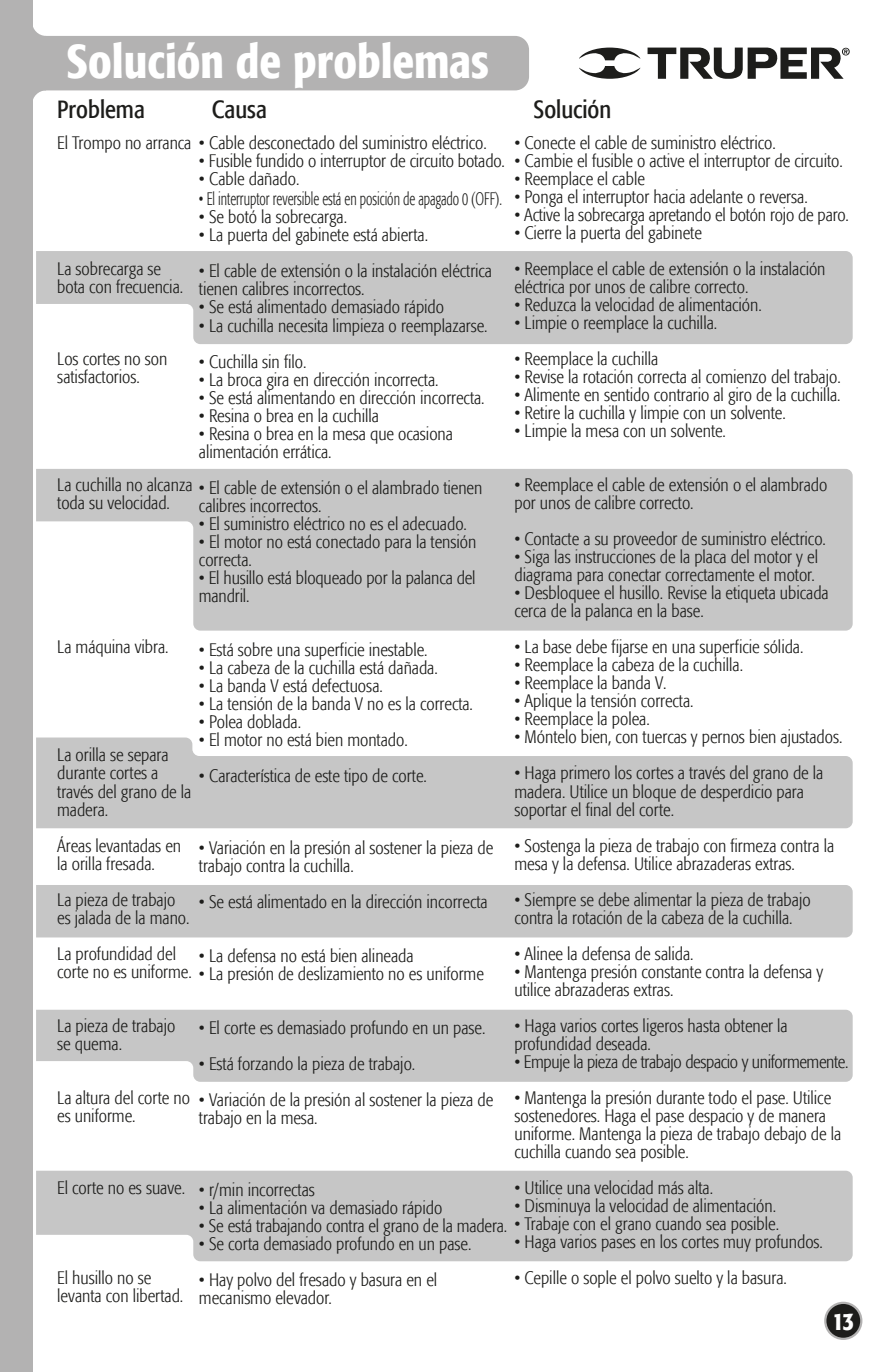
<style>
.page{position:relative;width:893px;height:1372px;background:#fff}
.page>*{position:absolute;margin:0;border:0;box-sizing:border-box;transform-origin:0 0}
.t1{font:500 condensed 47.25px "Formata";color:#fff}
.t2{font:condensed 24.75px "Formata";color:#1d1d1b}
.t3{font:500 condensed 24.75px "Formata";color:#fff}
.t4{font:300 condensed 18px/18px "Formata";color:#1d1d1b}
.t5{font:300 condensed 18px "Formata";color:#1d1d1b;scale:.77 1}
.t6{font:300 condensed 18px "Formata";letter-spacing:-.02em;color:#1d1d1b}
</style>
<div class="page">
<svg style="left:36px;top:251px;width:817px;height:93px;background:#cacaca"></svg>
<div style="left:36px;top:885px;width:817px;height:52px;background:#c6c6c6"></div>
<svg style="left:36px;top:737px;width:817px;height:91px;fill:#c6c6c6"></svg>
<div style="left:36px;top:1170px;width:817px;height:91px;background:#c6c6c6"></div>
<div style="left:36px;top:1009px;width:817px;height:72px;background:#c6c6c6"></div>
<svg style="left:36px;top:469px;width:817px;height:161px;background:#cdcdcd"></svg>
<div style="left:0;top:0;width:32px;height:1371px;background:#b3b2b2"></div>
<div style="left:32px;top:36px;width:497px;height:54px;background:#b3b2b2;border-radius:14px"></div>
<svg style="left:32px;top:22px;width:14px;height:82px"></svg>
<svg style="left:579px;top:48px;width:271px;height:31px"></svg>
<div style="left:825px;top:1302px;width:36px;height:36px;background:#1d1d1b;border-radius:50%"></div>
<div style="left:824px;top:1301px;width:38px;height:38px;border:2px solid #b3b2b2;border-radius:50%"></div>
<h1 class="t1" style="left:67px;top:32px;width:424px">Solución de problemas</h1>
<h2 class="t2" style="left:57px;top:95px;width:89px">Problema</h2>
<h2 class="t2" style="left:212px;top:95px;width:57px">Causa</h2>
<h2 class="t2" style="left:533px;top:95px;width:79px">Solución</h2>
<p class="t4" style="left:57px;top:134px;width:431px">El Trompo no arranca • Cable desconectado del suministro eléctrico.</p>
<p class="t4" style="left:199px;top:152px;width:308px">• Fusible fundido o interruptor de circuito botado.</p>
<p class="t4" style="left:199px;top:170px;width:102px">• Cable dañado.</p>
<p class="t5" style="left:199px;top:189px;width:395px">• El interruptor reversible está en posición de apagado 0 (OFF).</p>
<p class="t4" style="left:199px;top:208px;width:150px">• Se botó la sobrecarga.</p>
<p class="t4" style="left:199px;top:226px;width:231px">• La puerta del gabinete está abierta.</p>
<p class="t4" style="left:199px;top:262px;width:295px">• El cable de extensión o la instalación eléctrica tienen calibres incorrectos.</p>
<p class="t4" style="left:199px;top:298px;width:247px">• Se está alimentado demasiado rápido</p>
<p class="t4" style="left:199px;top:316px;width:290px">• La cuchilla necesita limpieza o reemplazarse.</p>
<p class="t4" style="left:199px;top:352px;width:109px">• Cuchilla sin filo.</p>
<p class="t4" style="left:199px;top:370px;width:241px">• La broca gira en dirección incorrecta.</p>
<p class="t4" style="left:199px;top:388px;width:287px">• Se está alimentando en dirección incorrecta.</p>
<p class="t4" style="left:199px;top:406px;width:181px">• Resina o brea en la cuchilla</p>
<p class="t4" style="left:199px;top:424px;width:255px">• Resina o brea en la mesa que ocasiona alimentación errática.</p>
<p class="t4" style="left:199px;top:478px;width:285px">• El cable de extensión o el alambrado tienen calibres incorrectos.</p>
<p class="t4" style="left:199px;top:514px;width:269px">• El suministro eléctrico no es el adecuado.</p>
<p class="t4" style="left:199px;top:532px;width:279px">• El motor no está conectado para la tensión correcta.</p>
<p class="t4" style="left:199px;top:568px;width:278px">• El husillo está bloqueado por la palanca del mandril.</p>
<p class="t4" style="left:199px;top:640px;width:230px">• Está sobre una superficie inestable.</p>
<p class="t4" style="left:199px;top:658px;width:240px">• La cabeza de la cuchilla está dañada.</p>
<p class="t4" style="left:199px;top:676px;width:185px">• La banda V está defectuosa.</p>
<p class="t4" style="left:199px;top:694px;width:276px">• La tensión de la banda V no es la correcta.</p>
<p class="t4" style="left:199px;top:712px;width:104px">• Polea doblada.</p>
<p class="t4" style="left:199px;top:730px;width:210px">• El motor no está bien montado.</p>
<p class="t4" style="left:199px;top:766px;width:229px">• Característica de este tipo de corte.</p>
<p class="t4" style="left:57px;top:260px;width:127px">La sobrecarga se bota con frecuencia.</p>
<p class="t4" style="left:57px;top:350px;width:112px">Los cortes no son satisfactorios.</p>
<p class="t4" style="left:57px;top:476px;width:137px">La cuchilla no alcanza toda su velocidad.</p>
<p class="t4" style="left:57px;top:638px;width:113px">La máquina vibra.</p>
<p class="t4" style="left:57px;top:746px;width:136px">La orilla se separa durante cortes a través del grano de la madera.</p>
<p class="t4" style="left:57px;top:836px;width:125px">Áreas levantadas en la orilla fresada.</p>
<p class="t4" style="left:57px;top:890px;width:134px">La pieza de trabajo es jalada de la mano.</p>
<p class="t4" style="left:57px;top:944px;width:136px">La profundidad del corte no es uniforme.</p>
<p class="t4" style="left:199px;top:838px;width:296px">• Variación en la presión al sostener la pieza de trabajo contra la cuchilla.</p>
<p class="t4" style="left:199px;top:892px;width:290px">• Se está alimentado en la dirección incorrecta</p>
<p class="t4" style="left:199px;top:946px;width:216px">• La defensa no está bien alineada</p>
<p class="t4" style="left:199px;top:964px;width:286px">• La presión de deslizamiento no es uniforme</p>
<p class="t4" style="left:199px;top:1018px;width:288px">• El corte es demasiado profundo en un pase.</p>
<p class="t4" style="left:199px;top:1054px;width:218px">• Está forzando la pieza de trabajo.</p>
<p class="t4" style="left:199px;top:1090px;width:296px">• Variación de la presión al sostener la pieza de trabajo en la mesa.</p>
<p class="t4" style="left:57px;top:1016px;width:120px">La pieza de trabajo se quema.</p>
<p class="t4" style="left:57px;top:1088px;width:134px">La altura del corte no es uniforme.</p>
<p class="t4" style="left:57px;top:1178px;width:129px">El corte no es suave.</p>
<p class="t4" style="left:57px;top:1268px;width:128px">El husillo no se levanta con libertad.</p>
<p class="t4" style="left:199px;top:1180px;width:117px">• r/min incorrectas</p>
<p class="t4" style="left:199px;top:1198px;width:245px">• La alimentación va demasiado rápido</p>
<p class="t4" style="left:199px;top:1216px;width:310px">• Se está trabajando contra el grano de la madera.</p>
<p class="t4" style="left:199px;top:1234px;width:274px">• Se corta demasiado profundo en un pase.</p>
<p class="t4" style="left:199px;top:1270px;width:240px">• Hay polvo del fresado y basura en el mecanismo elevador.</p>
<p class="t4" style="left:514px;top:134px;width:263px">• Conecte el cable de suministro eléctrico.</p>
<p class="t4" style="left:514px;top:152px;width:330px">• Cambie el fusible o active el interruptor de circuito.</p>
<p class="t4" style="left:514px;top:170px;width:132px">• Reemplace el cable</p>
<p class="t4" style="left:514px;top:188px;width:295px">• Ponga el interruptor hacia adelante o reversa.</p>
<p class="t4" style="left:514px;top:206px;width:336px">• Active la sobrecarga apretando el botón rojo de paro.</p>
<p class="t4" style="left:514px;top:224px;width:189px">• Cierre la puerta del gabinete</p>
<p class="t4" style="left:514px;top:260px;width:313px">• Reemplace el cable de extensión o la instalación eléctrica por unos de calibre correcto.</p>
<p class="t4" style="left:514px;top:296px;width:249px">• Reduzca la velocidad de alimentación.</p>
<p class="t4" style="left:514px;top:314px;width:204px">• Limpie o reemplace la cuchilla.</p>
<p class="t4" style="left:514px;top:350px;width:145px">• Reemplace la cuchilla</p>
<p class="t4" style="left:514px;top:368px;width:328px">• Revise la rotación correcta al comienzo del trabajo.</p>
<p class="t4" style="left:514px;top:386px;width:328px">• Alimente en sentido contrario al giro de la cuchilla.</p>
<p class="t4" style="left:514px;top:404px;width:273px">• Retire la cuchilla y limpie con un solvente.</p>
<p class="t4" style="left:514px;top:422px;width:213px">• Limpie la mesa con un solvente.</p>
<p class="t4" style="left:514px;top:476px;width:315px">• Reemplace el cable de extensión o el alambrado por unos de calibre correcto.</p>
<p class="t4" style="left:514px;top:530px;width:313px">• Contacte a su proveedor de suministro eléctrico.</p>
<p class="t4" style="left:514px;top:548px;width:305px">• Siga las instrucciones de la placa del motor y el diagrama para conectar correctamente el motor.</p>
<p class="t4" style="left:514px;top:584px;width:316px">• Desbloquee el husillo. Revise la etiqueta ubicada cerca de la palanca en la base.</p>
<p class="t4" style="left:514px;top:638px;width:291px">• La base debe fijarse en una superficie sólida.</p>
<p class="t4" style="left:514px;top:656px;width:230px">• Reemplace la cabeza de la cuchilla.</p>
<p class="t4" style="left:514px;top:674px;width:154px">• Reemplace la banda V.</p>
<p class="t4" style="left:514px;top:692px;width:181px">• Aplique la tensión correcta.</p>
<p class="t4" style="left:514px;top:710px;width:137px">• Reemplace la polea.</p>
<p class="t4" style="left:514px;top:728px;width:329px">• Móntelo bien, con tuercas y pernos bien ajustados.</p>
<p class="t4" style="left:514px;top:764px;width:310px">• Haga primero los cortes a través del grano de la madera. Utilice un bloque de desperdicio para soportar el final del corte.</p>
<p class="t4" style="left:514px;top:836px;width:321px">• Sostenga la pieza de trabajo con firmeza contra la mesa y la defensa. Utilice abrazaderas extras.</p>
<p class="t4" style="left:514px;top:890px;width:298px">• Siempre se debe alimentar la pieza de trabajo contra la rotación de la cabeza de la cuchilla.</p>
<p class="t4" style="left:514px;top:944px;width:181px">• Alinee la defensa de salida.</p>
<p class="t4" style="left:514px;top:962px;width:310px">• Mantenga presión constante contra la defensa y utilice abrazaderas extras.</p>
<p class="t4" style="left:514px;top:1016px;width:275px">• Haga varios cortes ligeros hasta obtener la profundidad deseada.</p>
<p class="t6" style="left:514px;top:1050px;width:336px">• Empuje la pieza de trabajo despacio y uniformemente.</p>
<p class="t4" style="left:514px;top:1088px;width:328px">• Mantenga la presión durante todo el pase. Utilice sostenedores. Haga el pase despacio y de manera uniforme. Mantenga la pieza de trabajo debajo de la cuchilla cuando sea posible.</p>
<p class="t4" style="left:514px;top:1178px;width:200px">• Utilice una velocidad más alta.</p>
<p class="t4" style="left:514px;top:1196px;width:263px">• Disminuya la velocidad de alimentación.</p>
<p class="t4" style="left:514px;top:1214px;width:266px">• Trabaje con el grano cuando sea posible.</p>
<p class="t4" style="left:514px;top:1232px;width:310px">• Haga varios pases en los cortes muy profundos.</p>
<p class="t4" style="left:514px;top:1268px;width:274px">• Cepille o sople el polvo suelto y la basura.</p>
<h2 class="t3" style="left:832px;top:1305px;width:23px">13</h2>
</div>
